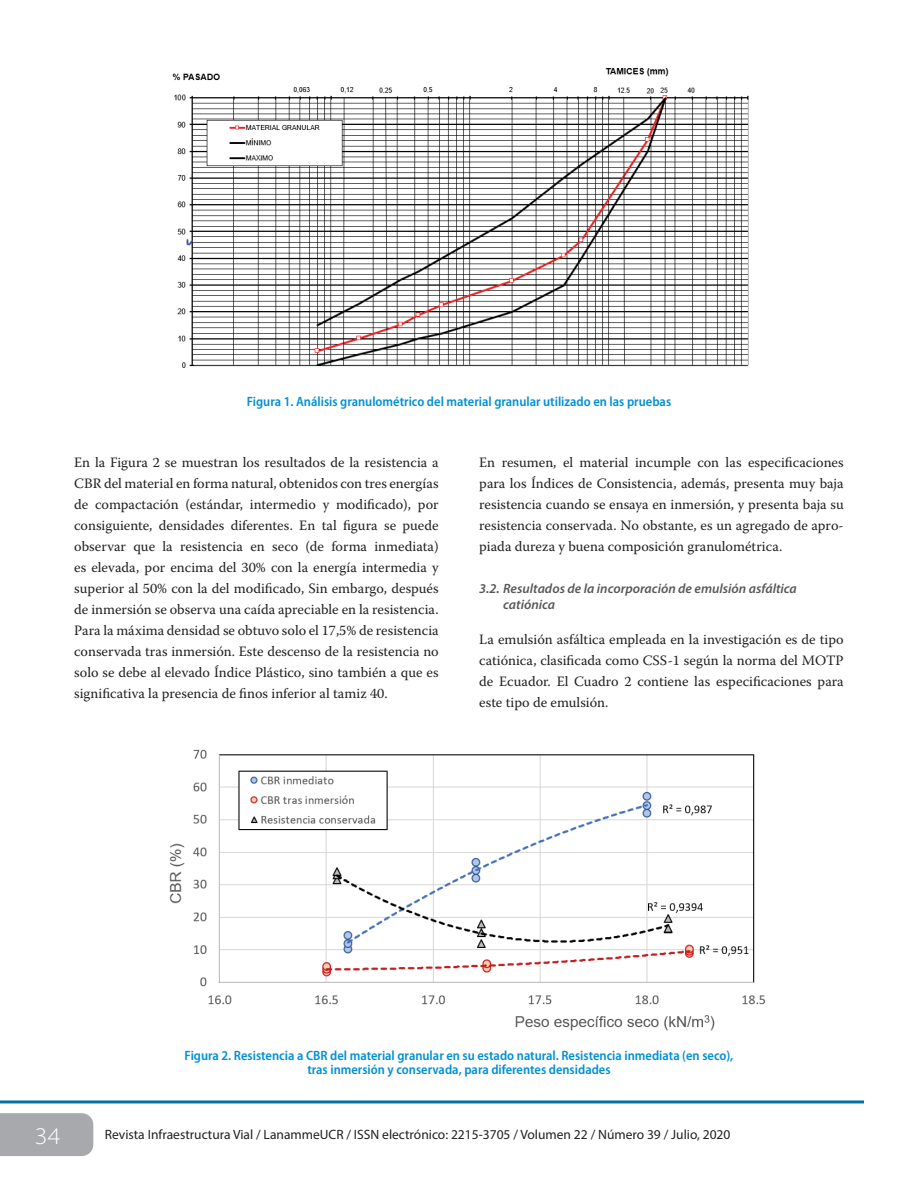
<style>
.page{position:relative;width:918px;height:1188px;background:#fff}
.page>*{position:absolute;margin:0;border:0;box-sizing:border-box;transform-origin:0 0}
.t1{font:300 semi-expanded 24px "Myriad Pro";color:#fff}
.t2{font:14.25px/21px "Warnock Pro";color:#231f20;text-align:justify}
.t3{font:600 semi-condensed 13.5px/13.5px "Myriad Pro";color:#008fd5;text-align:center}
.t4{font:13.5px "Myriad Pro";color:#231f20}
.t5{font:italic 600 13.5px/16.2px "Myriad Pro";color:#57585a}
</style>
<div class="page">
<div style="left:0;top:1113px;width:93px;height:43px;background:#a8a9ad"></div>
<svg style="left:0;top:1100px;width:864px;height:3px;background:#2787b4"></svg>
<img style="left:172px;top:68px;width:577px;height:300px">
<img style="left:169px;top:749px;width:597px;height:282px">
<p class="t3" style="left:247px;top:394px;width:426px">Figura 1. Análisis granulométrico del material granular utilizado en las pruebas</p>
<p class="t2" style="left:74px;top:452px;width:366px">En la Figura 2 se muestran los resultados de la resistencia a CBR del material en forma natural, obtenidos con tres energías de compactación (estándar, intermedio y modificado), por consiguiente, densidades diferentes. En tal figura se puede observar que la resistencia en seco (de forma inmediata) es elevada, por encima del 30% con la energía intermedia y superior al 50% con la del modificado, Sin embargo, después de inmersión se observa una caída apreciable en la resistencia.<br>Para la máxima densidad se obtuvo solo el 17,5% de resistencia conservada tras inmersión. Este descenso de la resistencia no solo se debe al elevado Índice Plástico, sino también a que es significativa la presencia de finos inferior al tamiz 40.</p>
<p class="t2" style="left:479px;top:452px;width:366px">En resumen, el material incumple con las especificaciones para los Índices de Consistencia, además, presenta muy baja resistencia cuando se ensaya en inmersión, y presenta baja su resistencia conservada. No obstante, es un agregado de apro&shy;piada dureza y buena composición granulométrica.</p>
<p class="t5" style="left:503px;top:580px;width:295px;text-indent:-24px">3.2. Resultados de la incorporación de emulsión asfáltica catiónica</p>
<p class="t2" style="left:479px;top:628px;width:366px">La emulsión asfáltica empleada en la investigación es de tipo catiónica, clasificada como CSS-1 según la norma del MOTP de Ecuador. El Cuadro 2 contiene las especificaciones para este tipo de emulsión.</p>
<p class="t3" style="left:185px;top:1049px;width:550px">Figura 2. Resistencia a CBR del material granular en su estado natural. Resistencia inmediata (en seco), tras inmersión y conservada, para diferentes densidades</p>
<h1 class="t1" style="left:35px;top:1122px;width:27px">34</h1>
<p class="t4" style="left:105px;top:1126px;width:627px">Revista Infraestructura Vial / LanammeUCR / ISSN electrónico: 2215-3705 / Volumen 22 / Número 39 / Julio, 2020</p>
</div>
